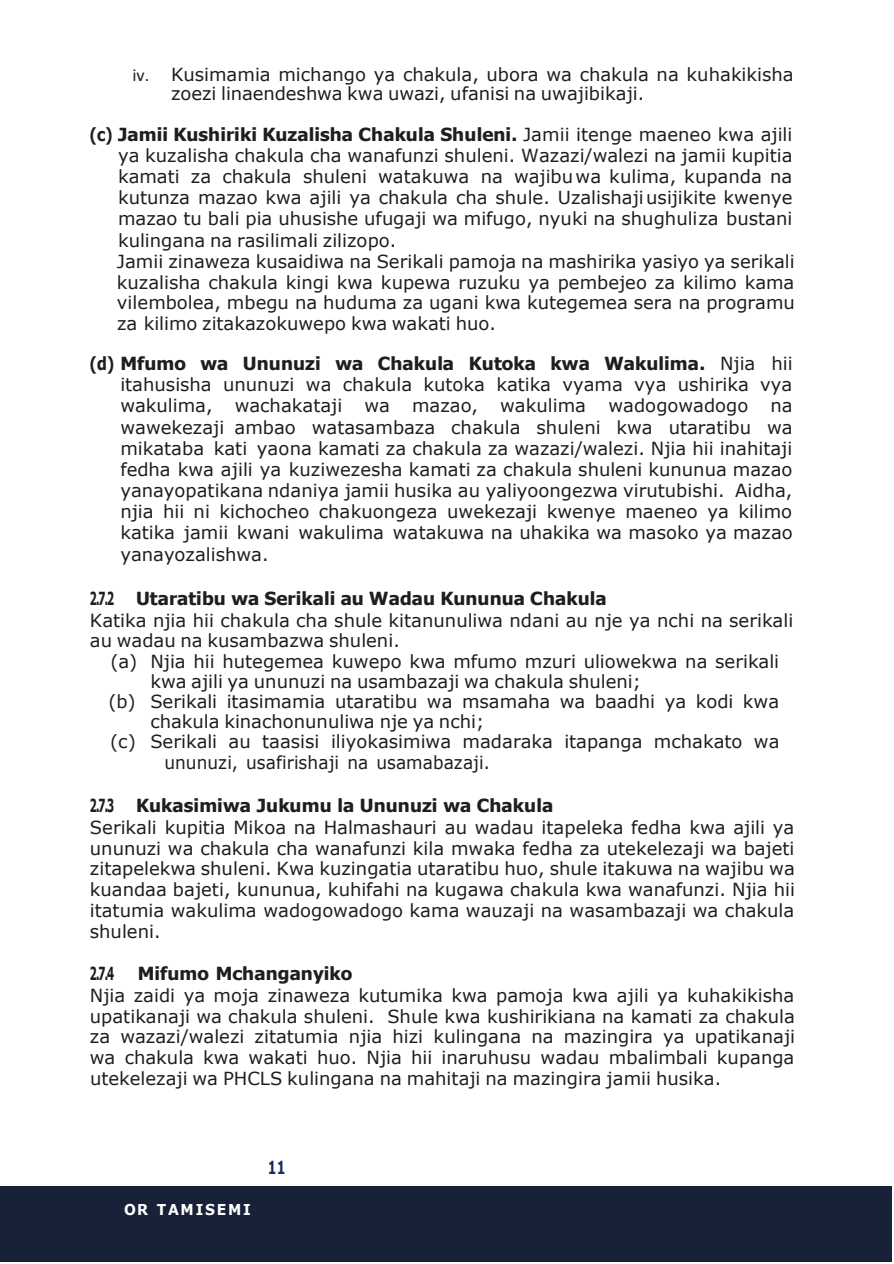
<style>
.page{position:relative;width:894px;height:1264px;background:#fff}
.page>*{position:absolute;margin:0;border:0;box-sizing:border-box;transform-origin:0 0}
.t1{font:18px/21px "Verdana";color:#201d1e}
.t2{font:700 18px "Tahoma";letter-spacing:.005em;color:#201d1e;scale:.86 1}
.t3{font:700 18px "Tahoma";letter-spacing:.005em;color:#201d1e;scale:.61 1}
.t4{font:18px "Verdana";color:#201d1e;scale:.94 1}
.t5{font:700 18px "Tahoma";letter-spacing:.005em;color:#201d1e;scale:1.04 1}
.t6{font:700 18px "Verdana";color:#1f275a;scale:.68 1}
.t7{font:700 15px "Verdana";letter-spacing:.125em;color:#fff;scale:.94 1}
.s1{font-family:"Calibri"}
.s2{font-family:"Verdana";font-weight:400}
.s3{color:#231f20}
</style>
<div class="page">
<div style="left:0;top:1185px;width:891px;height:76px;background:#172238"></div>
<p class="t1" style="left:171px;top:64px;width:624px;line-height:19.6px;text-indent:-39px"><span class="s1">iv.</span> Kusimamia michango ya chakula, ubora wa chakula na kuhakikisha zoezi linaendeshwa kwa uwazi, ufanisi na uwajibikaji.</p>
<p class="t2" style="left:90px;top:122px;width:818px">(c) Jamii Kushiriki Kuzalisha Chakula Shuleni. <span class="s2">Jamii itenge maeneo kwa ajili</span></p>
<p class="t1" style="left:117px;top:145px;width:679px">ya kuzalisha chakula cha wanafunzi shuleni. Wazazi/walezi na jamii kupitia kamati za chakula shuleni watakuwa na wajibuwa kulima, kupanda na kutunza mazao kwa ajili ya chakula cha shule. Uzalishajiusijikite kwenye mazao tu bali pia uhusishe ufugaji wa mifugo, nyuki na shughuliza bustani kulingana na rasilimali zilizopo.<br>Jamii zinaweza kusaidiwa na Serikali pamoja na mashirika yasiyo ya serikali kuzalisha chakula kingi kwa kupewa ruzuku ya pembejeo za kilimo kama vilembolea, mbegu na huduma za ugani kwa kutegemea sera na programu za kilimo zitakazokuwepo kwa wakati huo.</p>
<p class="t2" style="left:90px;top:351px;width:818px">(d) Mfumo wa Ununuzi wa Chakula Kutoka kwa Wakulima. <span class="s2">Njia hii</span></p>
<p class="t1" style="left:120px;top:374px;width:673px;text-align:justify">itahusisha ununuzi wa chakula kutoka katika vyama vya ushirika vya wakulima, wachakataji wa mazao, wakulima wadogowadogo na wawekezaji ambao watasambaza chakula shuleni kwa utaratibu wa mikataba kati yaona kamati za chakula za wazazi/walezi. Njia hii inahitaji fedha kwa ajili ya kuziwezesha kamati za chakula shuleni kununua mazao yanayopatikana ndaniya jamii husika au yaliyoongezwa virutubishi. Aidha, njia hii ni kichocheo chakuongeza uwekezaji kwenye maeneo ya kilimo katika jamii kwani wakulima watakuwa na uhakika wa masoko ya mazao yanayozalishwa.</p>
<p class="t3" style="left:90px;top:585px;width:848px">2.7.2 Utaratibu wa Serikali au Wadau Kununua Chakula</p>
<p class="t1" style="left:90px;top:609px;width:704px">Katika njia hii chakula cha shule kitanunuliwa ndani au nje ya nchi na serikali au wadau na kusambazwa shuleni.</p>
<p class="t1" style="left:110px;top:650px;width:670px"><span class="s3">(a)</span> Njia hii hutegemea kuwepo kwa mfumo mzuri uliowekwa na serikali</p>
<p class="t1" style="left:150px;top:670px;width:492px">kwa ajili ya ununuzi na usambazaji wa chakula shuleni;</p>
<p class="t1" style="left:108px;top:691px;width:672px"><span class="s3">(b)</span> Serikali itasimamia utaratibu wa msamaha wa baadhi ya kodi kwa</p>
<p class="t1" style="left:150px;top:710px;width:335px">chakula kinachonunuliwa nje ya nchi;</p>
<p class="t1" style="left:110px;top:731px;width:670px"><span class="s3">(c)</span> Serikali au taasisi iliyokasimiwa madaraka itapanga mchakato wa</p>
<p class="t4" style="left:164px;top:750px;width:348px">ununuzi, usafirishaji na usamabazaji.</p>
<p class="t3" style="left:90px;top:792px;width:761px">2.7.3 Kukasimiwa Jukumu la Ununuzi wa Chakula</p>
<p class="t1" style="left:90px;top:816px;width:706px;text-align:justify">Serikali kupitia Mikoa na Halmashauri au wadau itapeleka fedha kwa ajili ya ununuzi wa chakula cha wanafunzi kila mwaka fedha za utekelezaji wa bajeti zitapelekwa shuleni. Kwa kuzingatia utaratibu huo, shule itakuwa na wajibu wa kuandaa bajeti, kununua, kuhifahi na kugawa chakula kwa wanafunzi. Njia hii itatumia wakulima wadogowadogo kama wauzaji na wasambazaji wa chakula shuleni.</p>
<p class="t3" style="left:90px;top:960px;width:41px">2.7.4</p>
<p class="t5" style="left:138px;top:960px;width:208px">Mifumo Mchanganyiko</p>
<p class="t1" style="left:90px;top:984px;width:706px;text-align:justify">Njia zaidi ya moja zinaweza kutumika kwa pamoja kwa ajili ya kuhakikisha upatikanaji wa chakula shuleni. Shule kwa kushirikiana na kamati za chakula za wazazi/walezi zitatumia njia hizi kulingana na mazingira ya upatikanaji wa chakula kwa wakati huo. Njia hii inaruhusu wadau mbalimbali kupanga utekelezaji wa PHCLS kulingana na mahitaji na mazingira jamii husika.</p>
<p class="t7" style="left:124px;top:1198px;width:136px">OR TAMISEMI</p>
<p class="t6" style="left:268px;top:1154px;width:28px">11</p>
</div>
